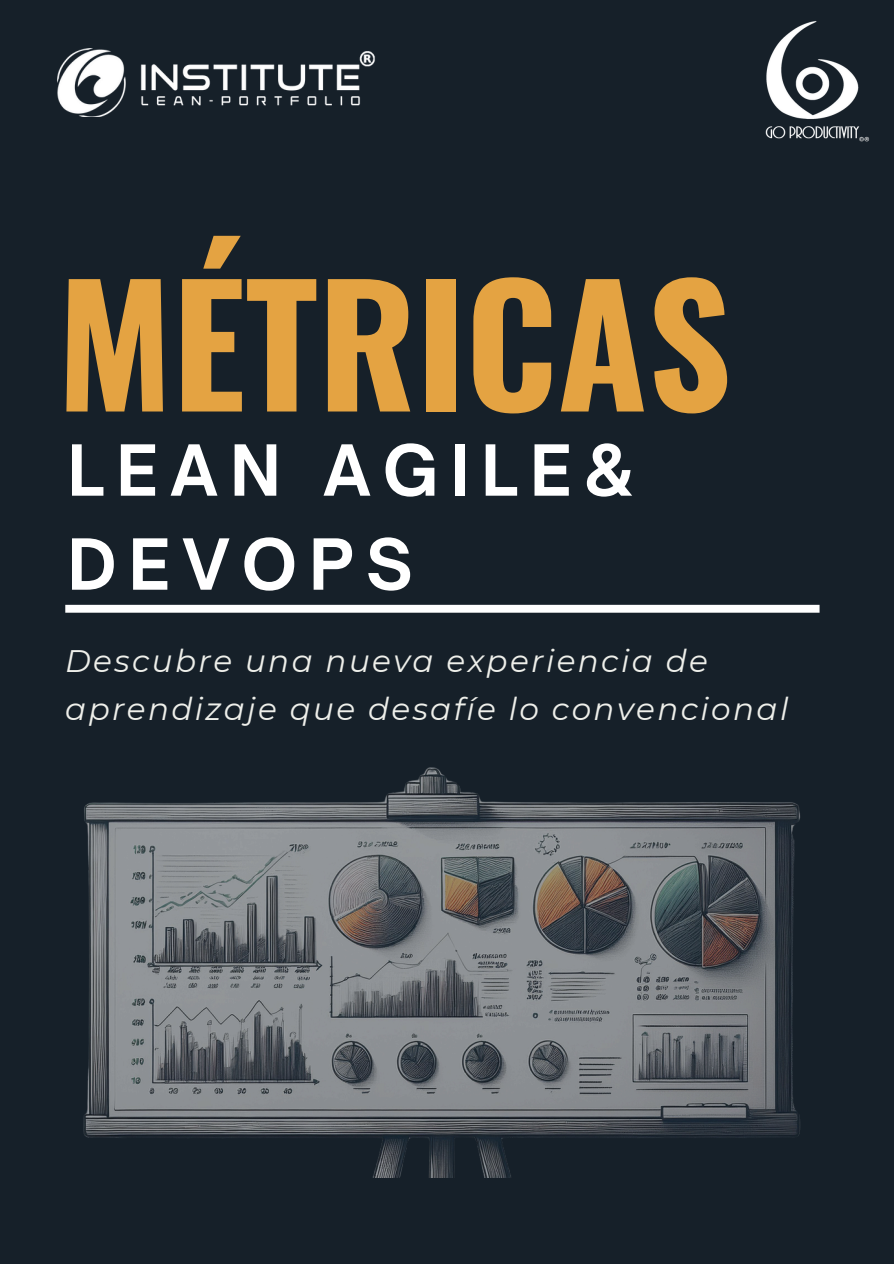
<style>
.page{position:relative;width:894px;height:1264px;background:#fff}
.page>*{position:absolute;margin:0;border:0;box-sizing:border-box;transform-origin:0 0}
.t1{font:700 163.35px "Oswald";color:#e4a342}
.t2{font:700 67.35px/93.9px "Open Sauce One";letter-spacing:.18em;color:#fff}
.t3{font:italic 31.05px/48.3px "Montserrat";letter-spacing:.075em;color:#eeefea}
</style>
<div class="page">
<div style="left:0;top:0;width:893px;height:1263px;background:#162029"></div>
<div style="left:65px;top:605px;width:754px;height:7px;background:#fff"></div>
<img style="left:57px;top:49px;width:318px;height:67px">
<img style="left:765px;top:21px;width:104px;height:121px">
<img style="left:83px;top:767px;width:717px;height:410px">
<p class="t1" style="left:57px;top:216px;width:675px">MÉTRICAS</p>
<p class="t2" style="left:67px;top:423px;width:568px">LEAN AGILE&amp;<br>DEVOPS</p>
<h1 class="t3" style="left:65px;top:636px;width:724px">Descubre una nueva experiencia de aprendizaje que desafíe lo convencional</h1>
</div>
